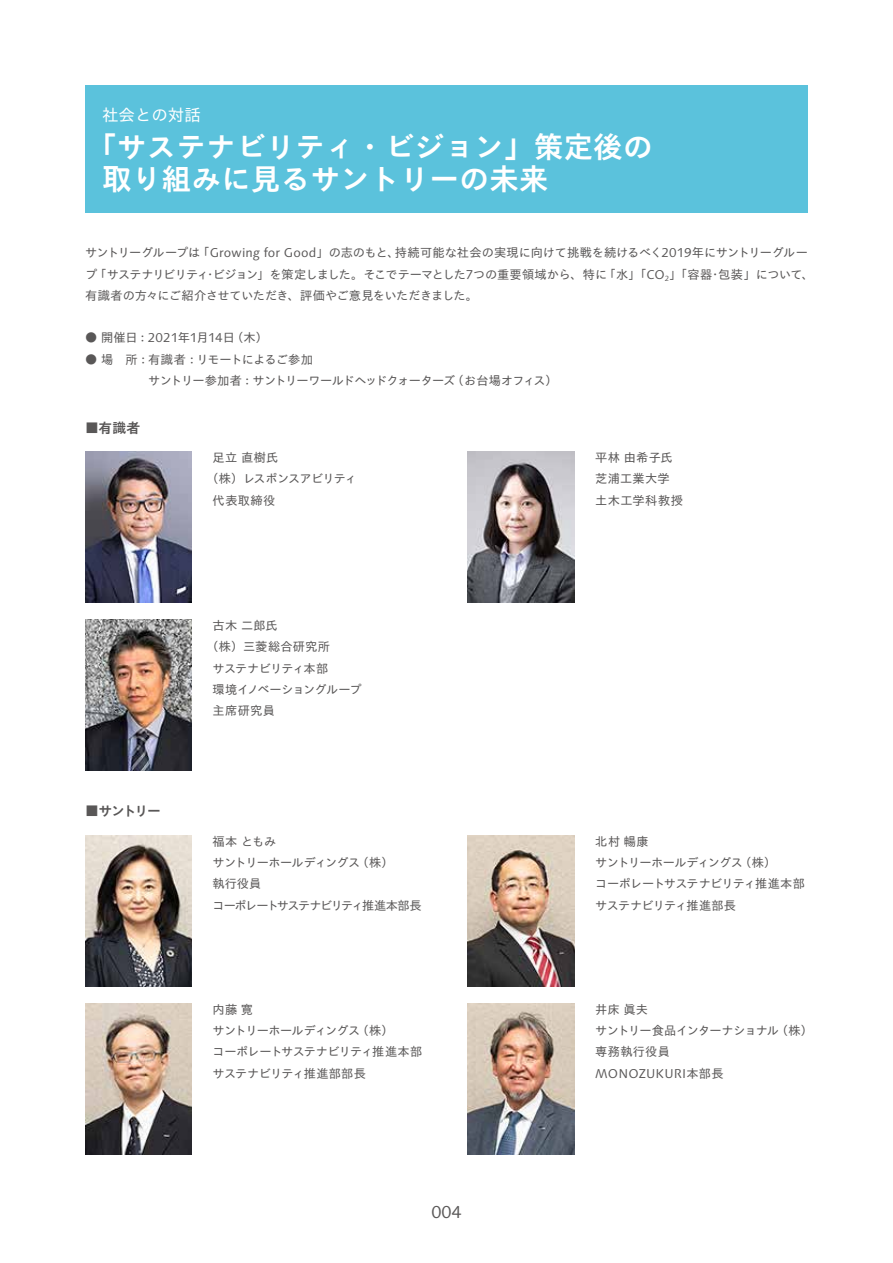
<style>
.page{position:relative;width:893px;height:1263px;background:#fff}
.page>*{position:absolute;margin:0;border:0;box-sizing:border-box;transform-origin:0 0}
.t1{font:700 29.7px/32px "Suntory Gothic";color:#fff}
.t2{font:16.5px "Suntory Gothic";color:#fff}
.t3{font:16.5px "Suntory Gothic";color:#595757}
.t4{font:700 13.8px "Suntory Gothic";letter-spacing:-.085em;color:#595757}
.t5{font:12.15px/21.3px "Suntory Gothic";letter-spacing:-.035em;color:#595757}
.t6{font:12.15px/21.3px "Suntory Gothic";letter-spacing:-.065em;color:#595757}
.t7{font:12.15px/21.3px "Suntory Gothic";letter-spacing:-.06em;color:#595757}
.t8{font:12.15px/21.3px "Suntory Gothic";letter-spacing:-.08em;color:#595757}
.t9{font:12.15px/21.3px "Suntory Gothic";letter-spacing:.01em;color:#595757}
.t10{font:12.15px "Suntory Gothic";letter-spacing:-.07em;color:#595757}
.t11{font:12.15px/21.3px "Suntory Gothic";letter-spacing:.025em;color:#595757}
.t12{font:12.15px "Suntory Gothic";letter-spacing:-.015em;color:#595757}
.t13{font:12.15px "Suntory Gothic";letter-spacing:.015em;color:#595757}
</style>
<div class="page">
<div style="left:85px;top:85px;width:723px;height:128px;background:#5bc2dc"></div>
<img style="left:85px;top:451px;width:106px;height:151px">
<img style="left:468px;top:451px;width:106px;height:151px">
<img style="left:85px;top:619px;width:106px;height:151px">
<img style="left:85px;top:835px;width:106px;height:151px">
<img style="left:85px;top:1003px;width:106px;height:151px">
<img style="left:468px;top:835px;width:106px;height:151px">
<img style="left:468px;top:1003px;width:106px;height:151px">
<h2 class="t2" style="left:102px;top:106px;width:100px">社会との対話</h2>
<h1 class="t1" style="left:102px;top:133px;width:552px;text-indent:-15px">「サステナビリティ・ビジョン」策定後の取り組みに見るサントリーの未来</h1>
<p class="t5" style="left:85px;top:243px;width:730px">サントリーグループは「Growing for Good」の志のもと、持続可能な社会の実現に向けて挑戦を続けるべく2019年にサントリーグループ「サステナリビリティ・ビジョン」を策定しました。そこでテーマとした7つの重要領域から、特に「水」「CO<sub>2</sub>」「容器・包装」について、有識者の方々にご紹介させていただき、評価やご意見をいただきました。</p>
<p class="t12" style="left:85px;top:332px;width:184px">● 開催日：2021年1月14日（木）</p>
<p class="t7" style="left:148px;top:349px;width:410px;text-indent:-63px">● 場　所：有識者：リモートによるご参加<br>サントリー参加者：サントリーワールドヘッドクォーターズ（お台場オフィス）</p>
<p class="t4" style="left:85px;top:420px;width:57px">■有識者</p>
<p class="t4" style="left:85px;top:804px;width:78px">■サントリー</p>
<p class="t5" style="left:213px;top:448px;width:67px">足立 直樹氏</p>
<p class="t6" style="left:206px;top:469px;width:152px">（株）レスポンスアビリティ</p>
<p class="t5" style="left:213px;top:490px;width:64px">代表取締役</p>
<p class="t5" style="left:213px;top:616px;width:67px">古木 二郎氏</p>
<p class="t13" style="left:206px;top:641px;width:125px">（株）三菱総合研究所</p>
<p class="t10" style="left:213px;top:662px;width:117px">サステナビリティ本部</p>
<p class="t10" style="left:213px;top:683px;width:151px">環境イノベーショングループ</p>
<p class="t5" style="left:213px;top:701px;width:64px">主席研究員</p>
<p class="t8" style="left:213px;top:831px;width:210px">福本 ともみ<br>サントリーホールディングス（株）<br>執行役員<br>コーポレートサステナビリティ推進本部長</p>
<p class="t6" style="left:213px;top:999px;width:211px">内藤 寛<br>サントリーホールディングス（株）<br>コーポレートサステナビリティ推進本部サステナビリティ推進部部長</p>
<h2 class="t3" style="left:431px;top:1204px;width:32px">004</h2>
<p class="t11" style="left:595px;top:448px;width:89px">平林 由希子氏芝浦工業大学土木工学科教授</p>
<p class="t6" style="left:595px;top:831px;width:223px">北村 暢康<br>サントリーホールディングス（株）<br>コーポレートサステナビリティ推進本部　サステナビリティ推進部長</p>
<p class="t9" style="left:595px;top:999px;width:219px">井床 眞夫<br>サントリー食品インターナショナル（株）専務執行役員<br>MONOZUKURI本部長</p>
</div>
